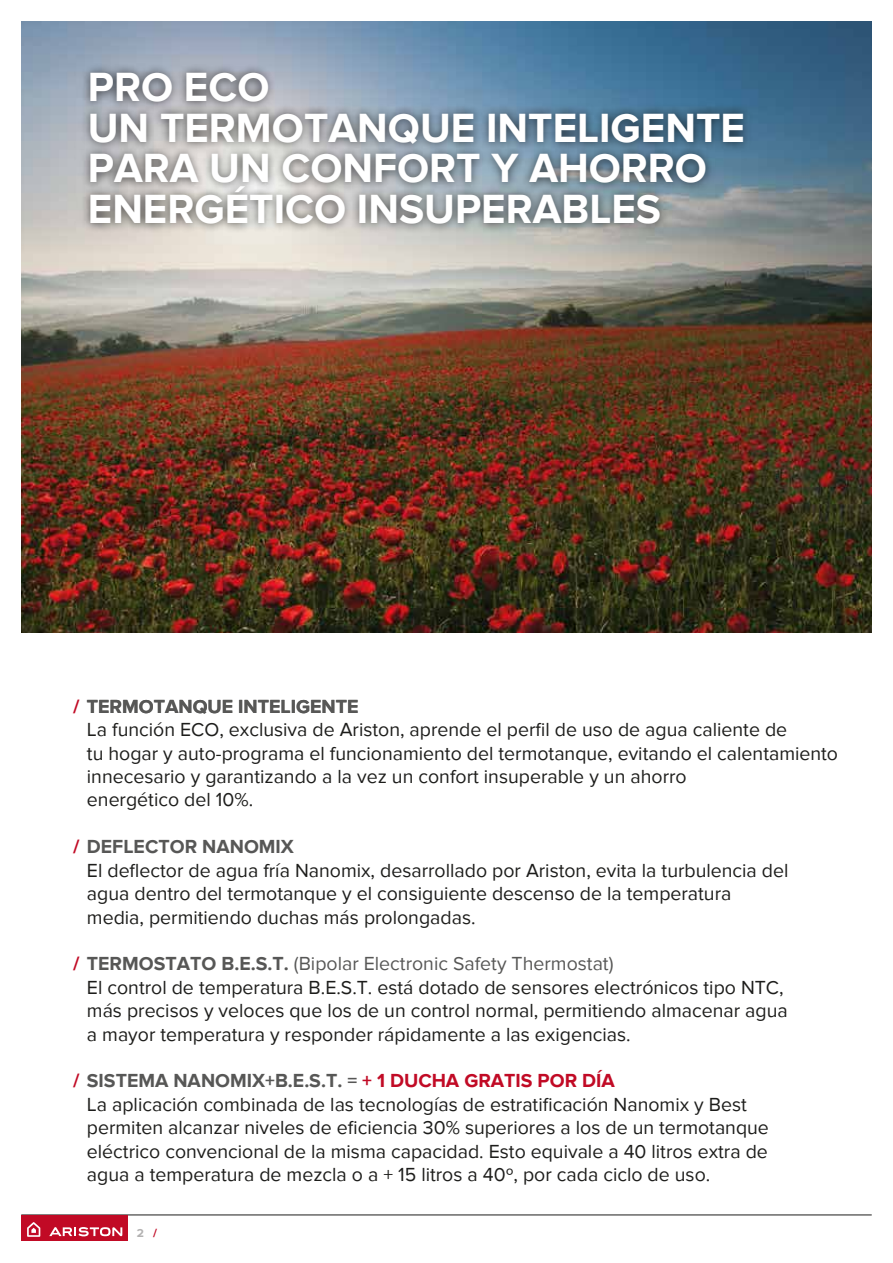
<style>
.page{position:relative;width:893px;height:1263px;background:#fff}
.page>*{position:absolute;margin:0;border:0;box-sizing:border-box;transform-origin:0 0}
.t1{font:700 42px/40.5px "Proxima Nova";color:#fff}
.t2{font:19.5px/23.4px "Proxima Nova";color:#1d1d1b}
.t3{font:700 19.5px "Proxima Nova";color:#575756}
.t4{font:19.5px "Proxima Nova";color:#575756}
.t5{font:700 12px "Proxima Nova";color:#b3b2b2}
.s1{color:#c10a25}
.s2{font-weight:700;color:#c10a25}
.s3{font-weight:700}
</style>
<div class="page">
<img style="left:21px;top:21px;width:851px;height:611px">
<img style="left:75px;top:52px;width:685px;height:198px">
<hr style="left:21px;top:1215px;width:851px;height:1px;background:#1d1d1b">
<div style="left:21px;top:1215px;width:107px;height:26px;background:#c10a25"></div>
<svg style="left:27px;top:1222px;width:13px;height:15px"></svg>
<svg style="left:49px;top:1227px;width:73px;height:9px"></svg>
<h1 class="t1" style="left:88px;top:68px;width:659px">PRO ECO<br>UN TERMOTANQUE INTELIGENTE<br>PARA UN CONFORT Y AHORRO<br>ENERGÉTICO INSUPERABLES</h1>
<p class="t3" style="left:73px;top:695px;width:287px"><span class="s1">/</span> TERMOTANQUE INTELIGENTE</p>
<p class="t2" style="left:87px;top:718px;width:753px">La función ECO, exclusiva de Ariston, aprende el perfil de uso de agua caliente de<br>tu hogar y auto-programa el funcionamiento del termotanque, evitando el calentamiento innecesario y garantizando a la vez un confort insuperable y un ahorro<br>energético del 10%.</p>
<p class="t3" style="left:73px;top:835px;width:222px"><span class="s1">/</span> DEFLECTOR NANOMIX</p>
<p class="t2" style="left:87px;top:859px;width:703px">El deflector de agua fría Nanomix, desarrollado por Ariston, evita la turbulencia del agua dentro del termotanque y el consiguiente descenso de la temperatura media, permitiendo duchas más prolongadas.</p>
<p class="t4" style="left:73px;top:953px;width:542px"><span class="s2">/</span> <span class="s3">TERMOSTATO B.E.S.T.</span> (Bipolar Electronic Safety Thermostat)</p>
<p class="t2" style="left:87px;top:976px;width:702px">El control de temperatura B.E.S.T. está dotado de sensores electrónicos tipo NTC, más precisos y veloces que los de un control normal, permitiendo almacenar agua a mayor temperatura y responder rápidamente a las exigencias.</p>
<p class="t3" style="left:73px;top:1070px;width:543px"><span class="s1">/</span> SISTEMA NANOMIX+B.E.S.T. = <span class="s1">+ 1 DUCHA GRATIS POR DÍA</span></p>
<p class="t2" style="left:87px;top:1093px;width:683px">La aplicación combinada de las tecnologías de estratificación Nanomix y Best permiten alcanzar niveles de eficiencia 30% superiores a los de un termotanque eléctrico convencional de la misma capacidad. Esto equivale a 40 litros extra de agua a temperatura de mezcla o a + 15 litros a 40º, por cada ciclo de uso.</p>
<p class="t5" style="left:137px;top:1226px;width:22px">2 <span class="s1">/</span></p>
</div>
